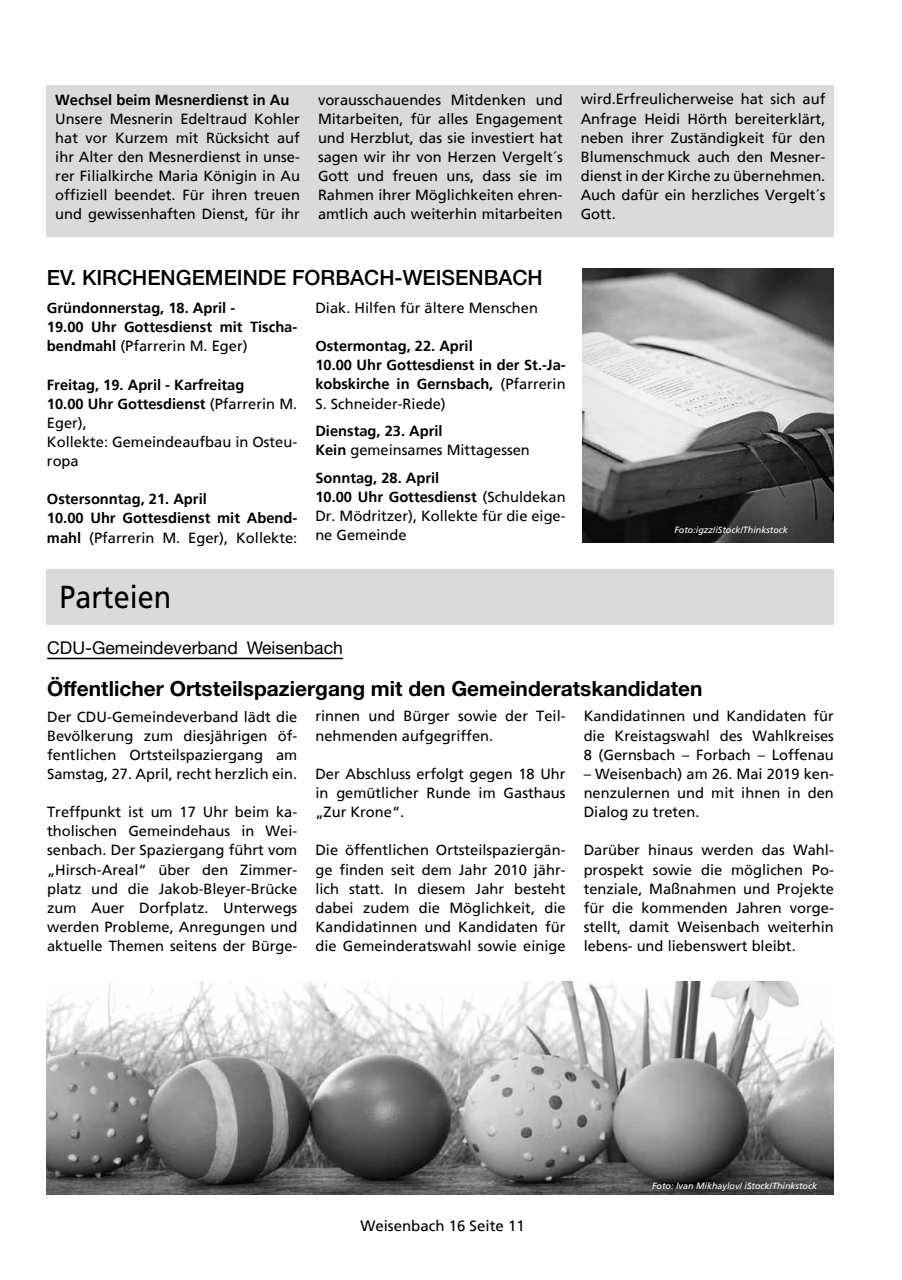
<style>
.page{position:relative;width:902px;height:1280px;background:#fff}
.page>*{position:absolute;margin:0;border:0;box-sizing:border-box;transform-origin:0 0}
.t1{font:31.95px "Frutiger";color:#000;scale:.9 1}
.t2{font:500 21px "Helvetica Neue";color:#000}
.t3{font:700 20.85px "Helvetica Neue";color:#000}
.t4{font:17.7px "Helvetica Neue";color:#000}
.t5{font:15px "Frutiger";color:#000}
.t6{font:14.7px/19.2px "Frutiger";color:#000;text-align:justify}
.t7{font:700 14.7px/19.2px "Frutiger";color:#000}
.t8{font:italic 9px "Frutiger";color:#fff}
.s1{font-weight:400}
.s2{font-weight:700}
</style>
<div class="page">
<div style="left:47px;top:570px;width:786px;height:55px;background:#dadada"></div>
<hr style="left:47px;top:658px;width:296px;height:1px;background:#000">
<div style="left:47px;top:85px;width:786px;height:152px;background:#dadada"></div>
<img style="left:583px;top:269px;width:250px;height:274px">
<img style="left:47px;top:981px;width:786px;height:214px">
<p class="t7" style="left:55px;top:90px;width:235px">Wechsel beim Mesnerdienst in Au</p>
<p class="t6" style="left:55px;top:109px;width:246px">Unsere Mesnerin Edeltraud Kohler hat vor Kurzem mit Rücksicht auf ihr Alter den Mesnerdienst in unse&shy;rer Filialkirche Maria Königin in Au offiziell beendet. Für ihren treuen und gewissenhaften Dienst, für ihr</p>
<p class="t6" style="left:318px;top:90px;width:246px">vorausschauendes Mitdenken und Mitarbeiten, für alles Engagement und Herzblut, das sie investiert hat sagen wir ihr von Herzen Vergelt´s Gott und freuen uns, dass sie im Rahmen ihrer Möglichkeiten ehren&shy;amtlich auch weiterhin mitarbeiten</p>
<p class="t6" style="left:580px;top:90px;width:246px">wird.Erfreulicherweise hat sich auf Anfrage Heidi Hörth bereiterklärt, neben ihrer Zuständigkeit für den Blumenschmuck auch den Mesner&shy;dienst in der Kirche zu übernehmen.<br>Auch dafür ein herzliches Vergelt´s Gott.</p>
<h2 class="t2" style="left:47px;top:265px;width:497px">EV. KIRCHENGEMEINDE FORBACH-WEISENBACH</h2>
<p class="t7" style="left:47px;top:298px;width:252px">Gründonnerstag, 18. April -<br>19.00 Uhr Gottesdienst mit Tischa&shy;bendmahl <span class="s1">(Pfarrerin M. Eger)</span></p>
<p class="t6" style="left:47px;top:375px;width:252px;text-align:left"><span class="s2">Freitag, 19. April - Karfreitag<br>10.00 Uhr Gottesdienst</span> (Pfarrerin M.<br>Eger),<br>Kollekte: Gemeindeaufbau in Osteu&shy;ropa</p>
<p class="t7" style="left:47px;top:489px;width:252px">Ostersonntag, 21. April<br>10.00 Uhr Gottesdienst mit Abend&shy;mahl <span class="s1">(Pfarrerin M. Eger), Kollekte:</span></p>
<p class="t6" style="left:315px;top:298px;width:224px">Diak. Hilfen für ältere Menschen</p>
<p class="t7" style="left:315px;top:336px;width:252px">Ostermontag, 22. April<br>10.00 Uhr Gottesdienst in der St.-Ja&shy;kobskirche in Gernsbach, <span class="s1">(Pfarrerin<br>S. Schneider-Riede)</span></p>
<p class="t6" style="left:315px;top:421px;width:216px"><span class="s2">Dienstag, 23. April<br>Kein</span> gemeinsames Mittagessen</p>
<p class="t6" style="left:315px;top:468px;width:252px;text-align:left"><span class="s2">Sonntag, 28. April<br>10.00 Uhr Gottesdienst</span> (Schuldekan<br>Dr. Mödritzer), Kollekte für die eige&shy;ne Gemeinde</p>
<p class="t8" style="left:674px;top:525px;width:115px">Foto:igzz/iStock/Thinkstock</p>
<h1 class="t1" style="left:59px;top:578px;width:126px">Parteien</h1>
<p class="t4" style="left:47px;top:637px;width:297px">CDU-Gemeindeverband Weisenbach</p>
<h3 class="t3" style="left:47px;top:676px;width:657px">Öffentlicher Ortsteilspaziergang mit den Gemeinderatskandidaten</h3>
<p class="t6" style="left:47px;top:707px;width:252px">Der CDU-Gemeindeverband lädt die Bevölkerung zum diesjährigen öf&shy;fentlichen Ortsteilspaziergang am Samstag, 27. April, recht herzlich ein.</p>
<p class="t6" style="left:47px;top:802px;width:252px">Treffpunkt ist um 17 Uhr beim ka&shy;tholischen Gemeindehaus in Wei&shy;senbach. Der Spaziergang führt vom „Hirsch-Areal“ über den Zimmer&shy;platz und die Jakob-Bleyer-Brücke zum Auer Dorfplatz. Unterwegs werden Probleme, Anregungen und aktuelle Themen seitens der Bürge-</p>
<p class="t6" style="left:583px;top:707px;width:252px">Kandidatinnen und Kandidaten für die Kreistagswahl des Wahlkreises 8 (Gernsbach – Forbach – Loffenau</p>
<p class="t6" style="left:583px;top:764px;width:252px">– Weisenbach) am 26. Mai 2019 ken&shy;nenzulernen und mit ihnen in den Dialog zu treten.</p>
<p class="t6" style="left:583px;top:840px;width:252px">Darüber hinaus werden das Wahl&shy;prospekt sowie die möglichen Po&shy;tenziale, Maßnahmen und Projekte für die kommenden Jahren vorge&shy;stellt, damit Weisenbach weiterhin lebens- und liebenswert bleibt.</p>
<p class="t6" style="left:315px;top:707px;width:252px">rinnen und Bürger sowie der Teil&shy;nehmenden aufgegriffen.</p>
<p class="t6" style="left:315px;top:764px;width:252px">Der Abschluss erfolgt gegen 18 Uhr in gemütlicher Runde im Gasthaus „Zur Krone“.</p>
<p class="t6" style="left:315px;top:840px;width:252px">Die öffentlichen Ortsteilspaziergän&shy;ge finden seit dem Jahr 2010 jähr&shy;lich statt. In diesem Jahr besteht dabei zudem die Möglichkeit, die Kandidatinnen und Kandidaten für die Gemeinderatswahl sowie einige</p>
<p class="t5" style="left:360px;top:1217px;width:166px">Weisenbach 16 Seite 11</p>
<p class="t8" style="left:652px;top:1181px;width:167px">Foto: Ivan Mikhaylov/ iStock/Thinkstock</p>
</div>
